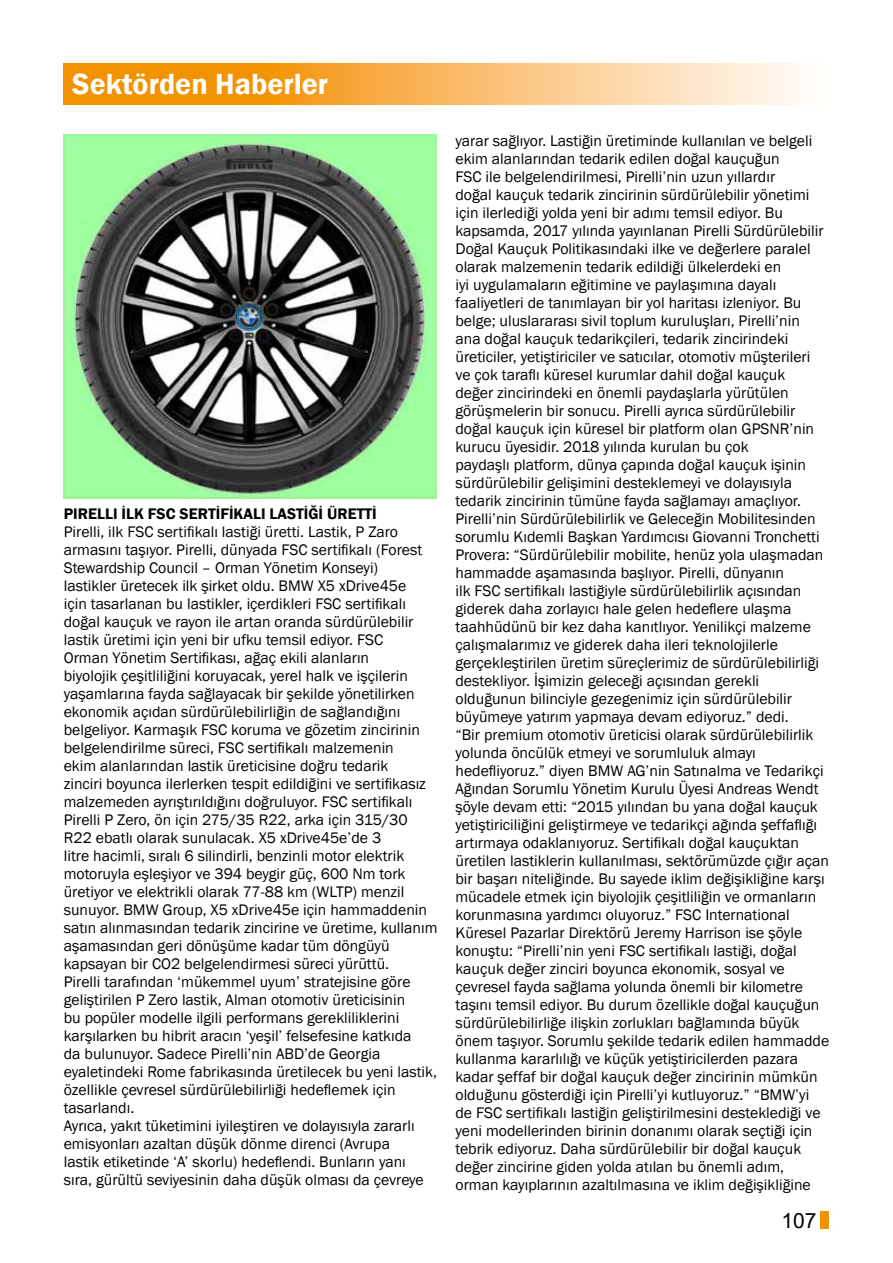
<style>
.page{position:relative;width:893px;height:1263px;background:#fff}
.page>*{position:absolute;margin:0;border:0;box-sizing:border-box;transform-origin:0 0}
.t1{font:600 30px "Franklin Gothic";color:#fff}
.t2{font:21px "Arial";color:#000}
.t3{font:15.75px/18px "Franklin Gothic";color:#000}
.t4{font:600 15.75px "Franklin Gothic";color:#000}
</style>
<div class="page">
<div style="left:821px;top:1212px;width:8px;height:17px;background:#f39200"></div>
<svg style="left:64px;top:64px;width:742px;height:41px;background:#f8b85f"></svg>
<img style="left:64px;top:135px;width:373px;height:363px">
<h1 class="t1" style="left:72px;top:66px;width:257px">Sektörden Haberler</h1>
<p class="t4" style="left:64px;top:504px;width:314px">PIRELLI İLK FSC SERTİFİKALI LASTİĞİ ÜRETTİ</p>
<p class="t3" style="left:64px;top:523px;width:375px">Pirelli, ilk FSC sertifikalı lastiği üretti. Lastik, P Zaro armasını taşıyor. Pirelli, dünyada FSC sertifikalı (Forest Stewardship Council – Orman Yönetim Konseyi)<br>lastikler üretecek ilk şirket oldu. BMW X5 xDrive45e<br>için tasarlanan bu lastikler, içerdikleri FSC sertifikalı doğal kauçuk ve rayon ile artan oranda sürdürülebilir lastik üretimi için yeni bir ufku temsil ediyor. FSC<br>Orman Yönetim Sertifikası, ağaç ekili alanların<br>biyolojik çeşitliliğini koruyacak, yerel halk ve işçilerin yaşamlarına fayda sağlayacak bir şekilde yönetilirken ekonomik açıdan sürdürülebilirliğin de sağlandığını belgeliyor. Karmaşık FSC koruma ve gözetim zincirinin belgelendirilme süreci, FSC sertifikalı malzemenin<br>ekim alanlarından lastik üreticisine doğru tedarik<br>zinciri boyunca ilerlerken tespit edildiğini ve sertifikasız malzemeden ayrıştırıldığını doğruluyor. FSC sertifikalı Pirelli P Zero, ön için 275/35 R22, arka için 315/30<br>R22 ebatlı olarak sunulacak. X5 xDrive45e’de 3<br>litre hacimli, sıralı 6 silindirli, benzinli motor elektrik motoruyla eşleşiyor ve 394 beygir güç, 600 Nm tork üretiyor ve elektrikli olarak 77-88 km (WLTP) menzil sunuyor. BMW Group, X5 xDrive45e için hammaddenin satın alınmasından tedarik zincirine ve üretime, kullanım aşamasından geri dönüşüme kadar tüm döngüyü kapsayan bir CO2 belgelendirmesi süreci yürüttü.<br>Pirelli tarafından ‘mükemmel uyum’ stratejisine göre geliştirilen P Zero lastik, Alman otomotiv üreticisinin<br>bu popüler modelle ilgili performans gerekliliklerini karşılarken bu hibrit aracın ‘yeşil’ felsefesine katkıda<br>da bulunuyor. Sadece Pirelli’nin ABD’de Georgia eyaletindeki Rome fabrikasında üretilecek bu yeni lastik, özellikle çevresel sürdürülebilirliği hedeflemek için tasarlandı.<br>Ayrıca, yakıt tüketimini iyileştiren ve dolayısıyla zararlı emisyonları azaltan düşük dönme direnci (Avrupa<br>lastik etiketinde ‘A’ skorlu) hedeflendi. Bunların yanı sıra, gürültü seviyesinin daha düşük olması da çevreye</p>
<p class="t3" style="left:455px;top:132px;width:375px">yarar sağlıyor. Lastiğin üretiminde kullanılan ve belgeli ekim alanlarından tedarik edilen doğal kauçuğun<br>FSC ile belgelendirilmesi, Pirelli’nin uzun yıllardır<br>doğal kauçuk tedarik zincirinin sürdürülebilir yönetimi için ilerlediği yolda yeni bir adımı temsil ediyor. Bu kapsamda, 2017 yılında yayınlanan Pirelli Sürdürülebilir Doğal Kauçuk Politikasındaki ilke ve değerlere paralel olarak malzemenin tedarik edildiği ülkelerdeki en<br>iyi uygulamaların eğitimine ve paylaşımına dayalı faaliyetleri de tanımlayan bir yol haritası izleniyor. Bu belge; uluslararası sivil toplum kuruluşları, Pirelli’nin<br>ana doğal kauçuk tedarikçileri, tedarik zincirindeki üreticiler, yetiştiriciler ve satıcılar, otomotiv müşterileri ve çok taraflı küresel kurumlar dahil doğal kauçuk<br>değer zincirindeki en önemli paydaşlarla yürütülen görüşmelerin bir sonucu. Pirelli ayrıca sürdürülebilir doğal kauçuk için küresel bir platform olan GPSNR’nin kurucu üyesidir. 2018 yılında kurulan bu çok<br>paydaşlı platform, dünya çapında doğal kauçuk işinin sürdürülebilir gelişimini desteklemeyi ve dolayısıyla tedarik zincirinin tümüne fayda sağlamayı amaçlıyor.<br>Pirelli’nin Sürdürülebilirlik ve Geleceğin Mobilitesinden sorumlu Kıdemli Başkan Yardımcısı Giovanni Tronchetti Provera: “Sürdürülebilir mobilite, henüz yola ulaşmadan hammadde aşamasında başlıyor. Pirelli, dünyanın<br>ilk FSC sertifikalı lastiğiyle sürdürülebilirlik açısından giderek daha zorlayıcı hale gelen hedeflere ulaşma taahhüdünü bir kez daha kanıtlıyor. Yenilikçi malzeme çalışmalarımız ve giderek daha ileri teknolojilerle gerçekleştirilen üretim süreçlerimiz de sürdürülebilirliği destekliyor. İşimizin geleceği açısından gerekli olduğunun bilinciyle gezegenimiz için sürdürülebilir büyümeye yatırım yapmaya devam ediyoruz.” dedi.<br>“Bir premium otomotiv üreticisi olarak sürdürülebilirlik yolunda öncülük etmeyi ve sorumluluk almayı hedefliyoruz.” diyen BMW AG’nin Satınalma ve Tedarikçi Ağından Sorumlu Yönetim Kurulu Üyesi Andreas Wendt şöyle devam etti: “2015 yılından bu yana doğal kauçuk yetiştiriciliğini geliştirmeye ve tedarikçi ağında şeffaflığı artırmaya odaklanıyoruz. Sertifikalı doğal kauçuktan üretilen lastiklerin kullanılması, sektörümüzde çığır açan bir başarı niteliğinde. Bu sayede iklim değişikliğine karşı mücadele etmek için biyolojik çeşitliliğin ve ormanların korunmasına yardımcı oluyoruz.” FSC International Küresel Pazarlar Direktörü Jeremy Harrison ise şöyle konuştu: “Pirelli’nin yeni FSC sertifikalı lastiği, doğal kauçuk değer zinciri boyunca ekonomik, sosyal ve çevresel fayda sağlama yolunda önemli bir kilometre taşını temsil ediyor. Bu durum özellikle doğal kauçuğun sürdürülebilirliğe ilişkin zorlukları bağlamında büyük önem taşıyor. Sorumlu şekilde tedarik edilen hammadde kullanma kararlılığı ve küçük yetiştiricilerden pazara kadar şeffaf bir doğal kauçuk değer zincirinin mümkün olduğunu gösterdiği için Pirelli’yi kutluyoruz.” “BMW’yi de FSC sertifikalı lastiğin geliştirilmesini desteklediği ve yeni modellerinden birinin donanımı olarak seçtiği için tebrik ediyoruz. Daha sürdürülebilir bir doğal kauçuk değer zincirine giden yolda atılan bu önemli adım, orman kayıplarının azaltılmasına ve iklim değişikliğine</p>
<h2 class="t2" style="left:781px;top:1206px;width:37px">107</h2>
</div>
